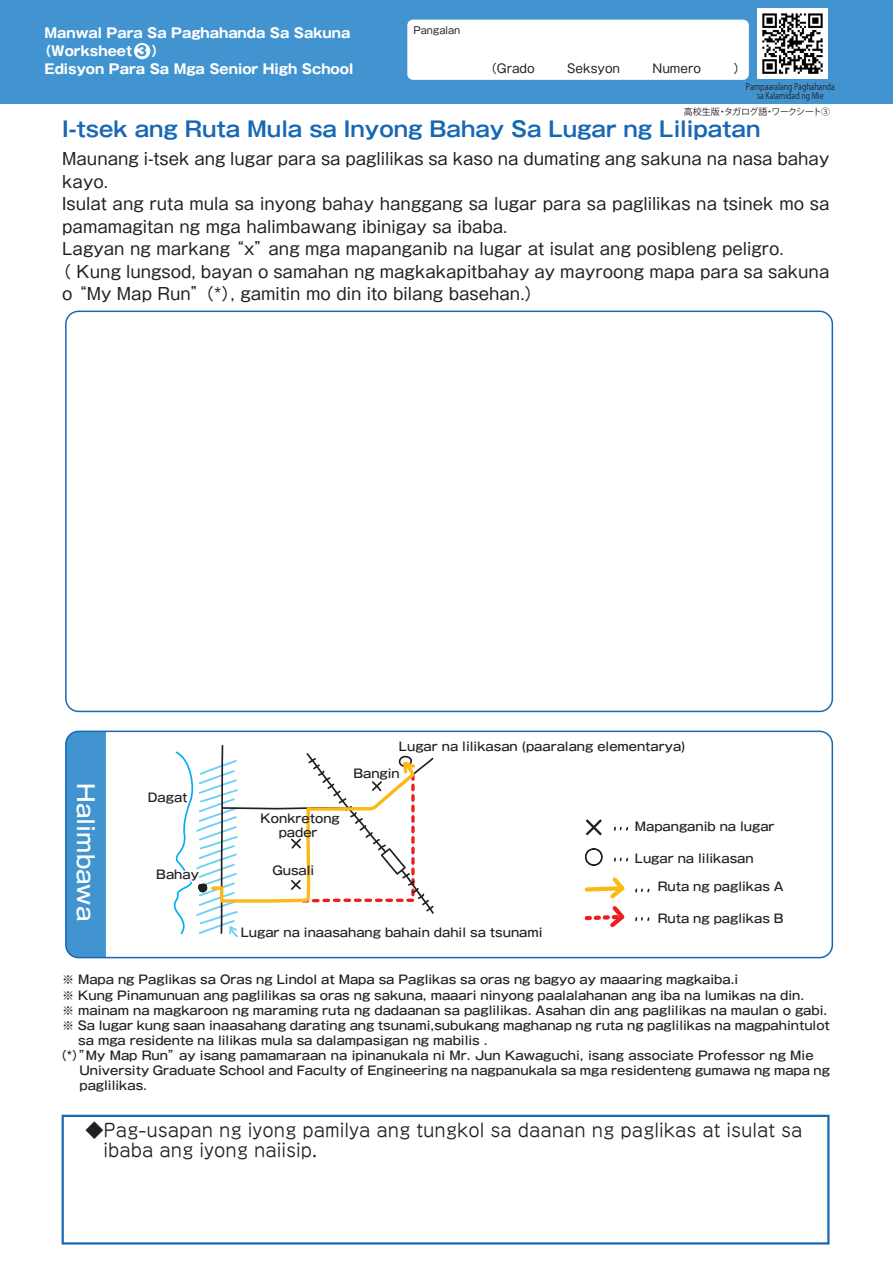
<style>
.page{position:relative;width:893px;height:1263px;background:#fff}
.page>*{position:absolute;margin:0;border:0;box-sizing:border-box;transform-origin:0 0}
.t1{font:500 22.5px "Gothic MB101 Pro";color:#fff}
.t2{font:700 21px "Gothic MB101 Pro De";color:#1768b4}
.t3{font:18px/19.5px "Jun 201 Pro";color:#231f20}
.t4{font:16.5px "Gothic MB101 Pro";color:#231f20}
.t5{font:700 13.5px "Gothic MB101 Pr 6 N";color:#fff}
.t6{font:12.15px "Gothic MB101 Pr 6 N";color:#231f20}
.t7{font:500 12px/13.5px "Gothic MB101 Pro";color:#231f20;text-align:center}
.t8{font:9.75px "Gothic MB101 Pr 6 N";color:#231f20}
.t9{font:9px/9px "Koz Go Pro";color:#231f20;text-align:center;scale:.8 1}
.t10{font:9px "Koz Go Pro";letter-spacing:-.05em;color:#231f20}
.s1{color:#4194d0}
</style>
<div class="page">
<div style="left:62px;top:1115px;width:767px;height:129px;border:2px solid #1768b4"></div>
<div style="left:0;top:0;width:893px;height:103px;background:#4194d0"></div>
<div style="left:407px;top:20px;width:342px;height:60px;background:#fff;border-radius:6px"></div>
<img style="left:757px;top:8px;width:71px;height:71px">
<div style="left:134px;top:43px;width:16px;height:16px;background:#fff;border-radius:50%"></div>
<div style="left:65px;top:311px;width:768px;height:401px;border:2px solid #1768b4;border-radius:13px"></div>
<div style="left:66px;top:731px;width:40px;height:226px;background:#4194d0"></div>
<div style="left:65px;top:731px;width:768px;height:227px;border:2px solid #1768b4;border-radius:13px"></div>
<svg style="left:614px;top:827px;width:14px;height:4px"></svg>
<svg style="left:614px;top:858px;width:14px;height:4px"></svg>
<svg style="left:635px;top:888px;width:14px;height:5px"></svg>
<svg style="left:586px;top:819px;width:16px;height:16px"></svg>
<svg style="left:585px;top:848px;width:18px;height:18px"></svg>
<svg style="left:635px;top:917px;width:14px;height:4px"></svg>
<svg style="left:584px;top:877px;width:41px;height:51px"></svg>
<svg style="left:173px;top:744px;width:261px;height:193px"></svg>
<p class="t5" style="left:44px;top:22px;width:307px">Manwal Para Sa Paghahanda Sa Sakuna</p>
<p class="t5" style="left:38px;top:40px;width:129px">（Worksheet <span class="s1">3</span> ）</p>
<p class="t5" style="left:44px;top:58px;width:310px">Edisyon Para Sa Mga Senior High School</p>
<p class="t8" style="left:413px;top:22px;width:49px">Pangalan</p>
<p class="t6" style="left:485px;top:58px;width:52px">（Grado</p>
<p class="t6" style="left:567px;top:58px;width:55px">Seksyon</p>
<p class="t6" style="left:652px;top:58px;width:50px">Numero</p>
<p class="t6" style="left:733px;top:58px;width:14px">）</p>
<p class="t9" style="left:746px;top:82px;width:112px">Pampaaralang Paghahanda sa Kalamidad ng Mie</p>
<p class="t10" style="left:684px;top:106px;width:148px">高校生版・タガログ語・ワークシート③</p>
<h2 class="t2" style="left:62px;top:111px;width:700px">I-tsek ang Ruta Mula sa Inyong Bahay Sa Lugar ng Lilipatan</h2>
<h3 class="t4" style="left:62px;top:145px;width:769px">Maunang i-tsek ang lugar para sa paglilikas sa kaso na dumating ang sakuna na nasa bahay</h3>
<h3 class="t4" style="left:62px;top:168px;width:47px">kayo.</h3>
<h3 class="t4" style="left:62px;top:190px;width:769px">Isulat ang ruta mula sa inyong bahay hanggang sa lugar para sa paglilikas na tsinek mo sa</h3>
<h3 class="t4" style="left:62px;top:213px;width:447px">pamamagitan ng mga halimbawang ibinigay sa ibaba.</h3>
<h3 class="t4" style="left:62px;top:235px;width:723px">Lagyan ng markang “x”ang mga mapanganib na lugar at isulat ang posibleng peligro.</h3>
<h3 class="t4" style="left:55px;top:258px;width:776px">（ Kung lungsod, bayan o samahan ng magkakapitbahay ay mayroong mapa para sa sakuna</h3>
<h3 class="t4" style="left:62px;top:280px;width:480px">o “My Map Run”（*）, gamitin mo din ito bilang basehan.）</h3>
<p class="t7" style="left:399px;top:738px;width:288px">Lugar na lilikasan (paaralang elementarya)</p>
<h1 class="t1" style="left:104px;top:783px;width:139px;rotate:90deg">Halimbawa</h1>
<p class="t7" style="left:148px;top:789px;width:41px">Dagat</p>
<p class="t7" style="left:260px;top:810px;width:81px">Konkretong pader</p>
<p class="t7" style="left:156px;top:866px;width:44px">Bahay</p>
<p class="t7" style="left:272px;top:862px;width:43px">Gusali</p>
<p class="t7" style="left:353px;top:765px;width:48px">Bangin</p>
<p class="t7" style="left:635px;top:819px;width:141px">Mapanganib na lugar</p>
<p class="t7" style="left:635px;top:850px;width:120px">Lugar na lilikasan</p>
<p class="t7" style="left:658px;top:878px;width:127px">Ruta ng paglikas A</p>
<p class="t7" style="left:658px;top:910px;width:127px">Ruta ng paglikas B</p>
<p class="t7" style="left:241px;top:924px;width:303px">Lugar na inaasahang bahain dahil sa tsunami</p>
<p class="t7" style="left:62px;top:971px;width:678px">※ Mapa ng Paglikas sa Oras ng Lindol at Mapa sa Paglikas sa oras ng bagyo ay maaaring magkaiba.i</p>
<p class="t7" style="left:62px;top:987px;width:744px">※ Kung Pinamunuan ang paglilikas sa oras ng sakuna, maaari ninyong paalalahanan ang iba na lumikas na din.</p>
<p class="t7" style="left:62px;top:1002px;width:767px">※ mainam na magkaroon ng maraming ruta ng dadaanan sa paglilikas. Asahan din ang paglilikas na maulan o gabi.</p>
<p class="t7" style="left:62px;top:1017px;width:769px">※ Sa lugar kung saan inaasahang darating ang tsunami,subukang maghanap ng ruta ng paglilikas na magpahintulot</p>
<p class="t7" style="left:78px;top:1032px;width:411px">sa mga residente na lilikas mula sa dalampasigan ng mabilis .</p>
<p class="t7" style="left:55px;top:1047px;width:776px">（*）”My Map Run”ay isang pamamaraan na ipinanukala ni Mr. Jun Kawaguchi, isang associate Professor ng Mie 　</p>
<p class="t7" style="left:79px;top:1062px;width:752px">University Graduate School and Faculty of Engineering na nagpanukala sa mga residenteng gumawa ng mapa ng</p>
<p class="t7" style="left:79px;top:1077px;width:69px">paglilikas.</p>
<h3 class="t3" style="left:85px;top:1119px;width:719px">◆Pag-usapan ng iyong pamilya ang tungkol sa daanan ng paglikas at isulat sa　ibaba ang iyong naiisip.</h3>
</div>
